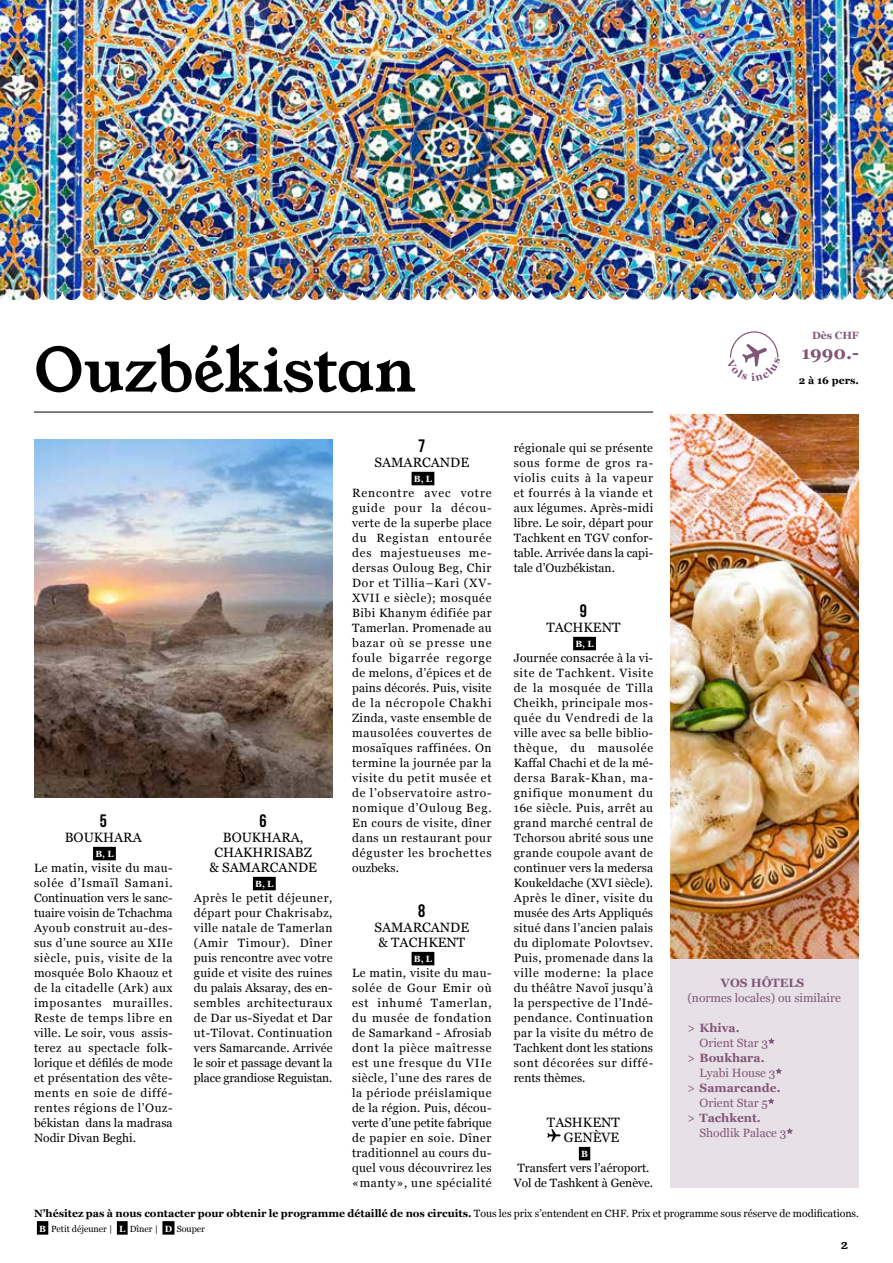
<style>
.page{position:relative;width:893px;height:1263px;background:#fff}
.page>*{position:absolute;margin:0;border:0;box-sizing:border-box;transform-origin:0 0}
.t1{font:60px "Young Serif";color:#000}
.t2{font:700 18px "Georgia";color:#815577}
.t3{font:18px "Bebas Neue";color:#000}
.t4{font:13.5px/15px "Georgia";color:#000;text-align:center}
.t5{font:13.05px "Young Serif";color:#000}
.t6{font:12px/15px "Georgia";letter-spacing:.005em;color:#000;text-align:justify}
.t7{font:12px "Georgia";color:#815577}
.t8{font:700 12px "Georgia";color:#815577}
.t9{font:700 10.5px "Georgia";color:#000}
.t10{font:700 10.5px "Georgia";color:#815577}
.t11{font:9px "Georgia";color:#000}
.t12{font:700 9px "Georgia";color:#fff}
.s1{font-weight:400}
.s2{font-weight:700;color:#fff}
</style>
<div class="page">
<hr style="left:34px;top:412px;width:619px;height:1px;background:#000">
<div style="left:37px;top:1221px;width:11px;height:14px;background:#000"></div>
<div style="left:117px;top:1221px;width:11px;height:14px;background:#000"></div>
<div style="left:162px;top:1221px;width:13px;height:14px;background:#000"></div>
<div style="left:93px;top:847px;width:23px;height:13px;background:#000"></div>
<div style="left:253px;top:877px;width:23px;height:13px;background:#000"></div>
<div style="left:412px;top:472px;width:22px;height:13px;background:#000"></div>
<div style="left:412px;top:952px;width:22px;height:13px;background:#000"></div>
<div style="left:573px;top:637px;width:23px;height:13px;background:#000"></div>
<div style="left:579px;top:1147px;width:11px;height:13px;background:#000"></div>
<svg style="left:547px;top:1129px;width:14px;height:13px"></svg>
<img style="left:34px;top:439px;width:299px;height:358px">
<div style="left:670px;top:958px;width:189px;height:229px;background:#e8e0e7"></div>
<svg style="left:768px;top:1038px;width:7px;height:6px"></svg>
<svg style="left:775px;top:1068px;width:7px;height:6px"></svg>
<svg style="left:768px;top:1098px;width:6px;height:6px"></svg>
<svg style="left:786px;top:1128px;width:7px;height:6px"></svg>
<img style="left:670px;top:414px;width:189px;height:544px">
<img style="left:465px;top:0;width:428px;height:300px">
<img style="left:0;top:0;width:465px;height:300px">
<svg style="left:730px;top:331px;width:49px;height:36px"></svg>
<h1 class="t1" style="left:34px;top:329px;width:383px">Ouzbékistan</h1>
<h2 class="t3" style="left:100px;top:810px;width:9px">5</h2>
<p class="t4" style="left:65px;top:829px;width:79px">BOUKHARA</p>
<p class="t12" style="left:95px;top:847px;width:20px">B, L</p>
<p class="t6" style="left:34px;top:859px;width:140px">Le matin, visite du mau&shy;solée d’Ismaïl Samani.<br>Continuation vers le sanc&shy;tuaire voisin de Tchachma Ayoub construit au-des&shy;sus d’une source au XIIe siècle, puis, visite de la mosquée Bolo Khaouz et de la citadelle (Ark) aux imposantes murailles.<br>Reste de temps libre en ville. Le soir, vous assis&shy;terez au spectacle folk&shy;lorique et défilés de mode et présentation des vête&shy;ments en soie de diffé&shy;rentes régions de l’Ouz&shy;békistan dans la madrasa Nodir Divan Beghi.</p>
<h2 class="t3" style="left:260px;top:810px;width:9px">6</h2>
<p class="t4" style="left:209px;top:829px;width:109px">BOUKHARA,<br>CHAKHRISABZ &amp; SAMARCANDE</p>
<p class="t12" style="left:255px;top:877px;width:20px">B, L</p>
<p class="t6" style="left:194px;top:889px;width:140px">Après le petit déjeuner, départ pour Chakrisabz, ville natale de Tamerlan (Amir Timour). Dîner puis rencontre avec votre guide et visite des ruines du palais Aksaray, des en&shy;sembles architecturaux de Dar us-Siyedat et Dar ut-Tilovat. Continuation vers Samarcande. Arrivée le soir et passage devant la place grandiose Reguistan.</p>
<h2 class="t3" style="left:418px;top:435px;width:9px">7</h2>
<p class="t4" style="left:374px;top:454px;width:96px">SAMARCANDE</p>
<p class="t12" style="left:414px;top:472px;width:20px">B, L</p>
<p class="t6" style="left:352px;top:484px;width:141px">Rencontre avec votre guide pour la décou&shy;verte de la superbe place du Registan entourée des majestueuses me&shy;dersas Ouloug Beg, Chir Dor et Tillia–Kari (XV-XVII e siècle); mosquée Bibi Khanym édifiée par Tamerlan. Promenade au bazar où se presse une foule bigarrée regorge de melons, d’épices et de pains décorés. Puis, visite de la nécropole Chakhi Zinda, vaste ensemble de mausolées couvertes de mosaïques raffinées. On termine la journée par la visite du petit musée et de l’observatoire astro&shy;nomique d’Ouloug Beg.<br>En cours de visite, dîner dans un restaurant pour déguster les brochettes ouzbeks.</p>
<h2 class="t3" style="left:418px;top:900px;width:9px">8</h2>
<p class="t4" style="left:374px;top:919px;width:96px;text-align:left">SAMARCANDE &amp; TACHKENT</p>
<p class="t12" style="left:414px;top:952px;width:20px">B, L</p>
<p class="t6" style="left:352px;top:964px;width:141px">Le matin, visite du mau&shy;solée de Gour Emir où est inhumé Tamerlan, du musée de fondation de Samarkand - Afrosiab dont la pièce maîtresse est une fresque du VIIe siècle, l’une des rares de la période préislamique de la région. Puis, décou&shy;verte d’une petite fabrique de papier en soie. Dîner traditionnel au cours du&shy;quel vous découvrirez les «manty», une spécialité</p>
<p class="t6" style="left:514px;top:439px;width:141px">régionale qui se présente sous forme de gros ra&shy;violis cuits à la vapeur et fourrés à la viande et aux légumes. Après-midi libre. Le soir, départ pour Tachkent en TGV confor&shy;table. Arrivée dans la capi&shy;tale d’Ouzbékistan.</p>
<h2 class="t3" style="left:580px;top:600px;width:9px">9</h2>
<p class="t4" style="left:546px;top:619px;width:75px">TACHKENT</p>
<p class="t12" style="left:575px;top:637px;width:20px">B, L</p>
<p class="t6" style="left:514px;top:649px;width:141px">Journée consacrée à la vi&shy;site de Tachkent. Visite de la mosquée de Tilla Cheikh, principale mos&shy;quée du Vendredi de la ville avec sa belle biblio&shy;thèque, du mausolée Kaffal Chachi et de la mé&shy;dersa Barak-Khan, ma&shy;gnifique monument du 16e siècle. Puis, arrêt au grand marché central de Tchorsou abrité sous une grande coupole avant de continuer vers la medersa Koukeldache (XVI siècle).<br>Après le dîner, visite du musée des Arts Appliqués situé dans l’ancien palais du diplomate Polovtsev.<br>Puis, promenade dans la ville moderne: la place du théâtre Navoï jusqu’à la perspective de l’Indé&shy;pendance. Continuation par la visite du métro de Tachkent dont les stations sont décorées sur diffé&shy;rents thèmes.</p>
<p class="t4" style="left:547px;top:1114px;width:74px;text-align:right">TASHKENT<br>GENÈVE</p>
<p class="t12" style="left:581px;top:1147px;width:8px">B</p>
<p class="t6" style="left:514px;top:1159px;width:141px;text-align:center">Transfert vers l’aéroport.<br>Vol de Tashkent à Genève.</p>
<p class="t10" style="left:812px;top:328px;width:48px">Dès CHF</p>
<h2 class="t2" style="left:801px;top:339px;width:59px">1990.-</h2>
<p class="t9" style="left:799px;top:372px;width:61px">2 à 16 pers.</p>
<p class="t8" style="left:721px;top:974px;width:85px">VOS HÔTELS</p>
<p class="t7" style="left:687px;top:989px;width:155px">(normes locales) ou similaire</p>
<p class="t8" style="left:687px;top:1019px;width:54px"><span class="s1">&gt;</span> Khiva.</p>
<p class="t7" style="left:700px;top:1034px;width:70px">Orient Star 3</p>
<p class="t8" style="left:687px;top:1049px;width:79px"><span class="s1">&gt;</span> Boukhara.</p>
<p class="t7" style="left:700px;top:1064px;width:77px">Lyabi House 3</p>
<p class="t8" style="left:687px;top:1079px;width:95px"><span class="s1">&gt;</span> Samarcande.</p>
<p class="t7" style="left:700px;top:1094px;width:70px">Orient Star 5</p>
<p class="t8" style="left:687px;top:1109px;width:75px"><span class="s1">&gt;</span> Tachkent.</p>
<p class="t7" style="left:700px;top:1124px;width:88px">Shodlik Palace 3</p>
<p class="t9" style="left:34px;top:1205px;width:826px">N’hésitez pas à nous contacter pour obtenir le programme détaillé de nos circuits. <span class="s1">Tous les prix s’entendent en CHF. Prix et programme sous réserve de modifications.</span></p>
<p class="t11" style="left:39px;top:1222px;width:167px"><span class="s2">B</span> Petit déjeuner | <span class="s2">L</span> Dîner | <span class="s2">D</span> Souper</p>
<p class="t5" style="left:841px;top:1235px;width:8px">2</p>
</div>
